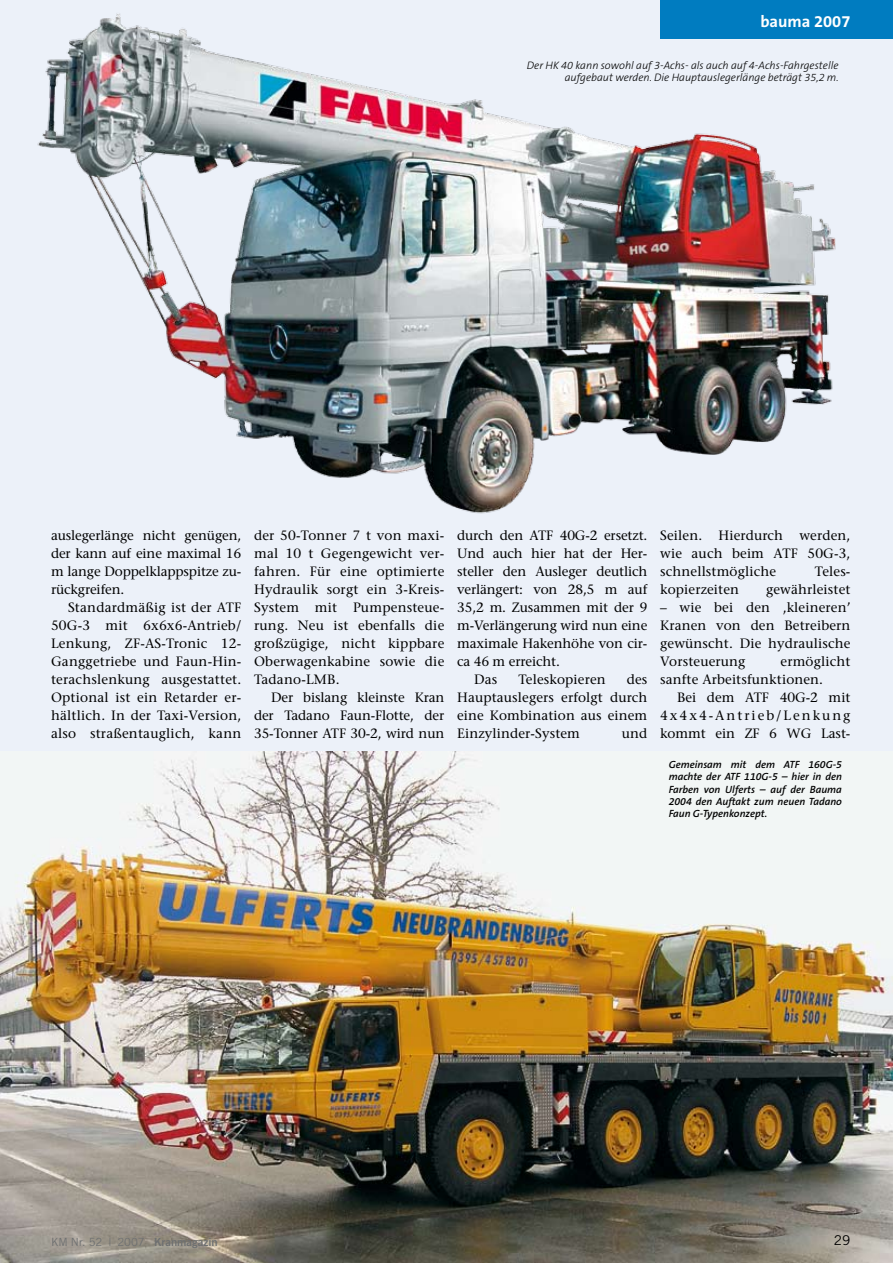
<style>
.page{position:relative;width:893px;height:1263px;background:#ecf1f9}
.page>*{position:absolute;margin:0;border:0;box-sizing:border-box;transform-origin:0 0}
.t1{font:700 16.5px "The Sans B7";color:#fff}
.t2{font:13.5px/18px "Stone Serif";letter-spacing:.01em;color:#000;text-align:justify}
.t3{font:13.5px "Stone Serif";letter-spacing:-.01em;color:#000}
.t4{font:13.5px "Trade Gothic";color:#000}
.t5{font:11.25px "Trade Gothic";color:#6e7071}
.t6{font:italic 300 10.95px/12.8px "The Sans B3";color:#000;text-align:right}
.t7{font:italic 600 10.5px/12.3px "The Sans B6";color:#000;text-align:justify}
.s1{font-family:"Trade Gothic Bold Two"}
</style>
<div class="page">
<img style="left:0;top:752px;width:893px;height:511px">
<img style="left:37px;top:13px;width:799px;height:501px">
<div style="left:660px;top:0;width:233px;height:39px;background:#007cc0"></div>
<p class="t1" style="left:760px;top:13px;width:92px">bauma 2007</p>
<p class="t6" style="left:527px;top:59px;width:313px">Der HK 40 kann sowohl auf 3-Achs- als auch auf 4-Achs-Fahrgestelle aufgebaut werden. Die Hauptauslegerlänge beträgt 35,2 m.</p>
<p class="t2" style="left:51px;top:526px;width:192px">auslegerlänge nicht genügen, der kann auf eine maximal 16 m lange Doppelklappspitze zu&shy;rückgreifen.</p>
<p class="t2" style="left:51px;top:598px;width:192px;text-indent:17px">Standardmäßig ist der ATF 50G-3 mit 6x6x6-Antrieb/ Lenkung, ZF-AS-Tronic 12- Ganggetriebe und Faun-Hin&shy;terachslenkung ausgestattet.<br>Optional ist ein Retarder er&shy;hältlich. In der Taxi-Version, also straßentauglich, kann</p>
<p class="t2" style="left:254px;top:526px;width:192px">der 50-Tonner 7 t von maxi&shy;mal 10 t Gegengewicht ver&shy;fahren. Für eine optimierte Hydraulik sorgt ein 3-Kreis-System mit Pumpensteue&shy;rung. Neu ist ebenfalls die großzügige, nicht kippbare Oberwagenkabine sowie die Tadano-LMB.</p>
<p class="t2" style="left:254px;top:688px;width:192px;text-indent:17px">Der bislang kleinste Kran der Tadano Faun-Flotte, der 35-Tonner ATF 30-2, wird nun</p>
<p class="t3" style="left:457px;top:527px;width:192px">durch den ATF 40G-2 ersetzt.</p>
<p class="t3" style="left:457px;top:545px;width:192px">Und auch hier hat der Her-</p>
<p class="t3" style="left:457px;top:563px;width:192px">steller den Ausleger deutlich</p>
<p class="t3" style="left:457px;top:581px;width:192px">verlängert: von 28,5 m auf</p>
<p class="t3" style="left:457px;top:599px;width:192px">35,2 m. Zusammen mit der 9</p>
<p class="t3" style="left:457px;top:617px;width:192px">m-Verlängerung wird nun eine</p>
<p class="t3" style="left:457px;top:635px;width:192px">maximale Hakenhöhe von cir-</p>
<p class="t3" style="left:457px;top:653px;width:104px">ca 46 m erreicht.</p>
<p class="t2" style="left:474px;top:670px;width:25px">Das</p>
<p class="t2" style="left:518px;top:670px;width:89px">Teleskopieren</p>
<p class="t2" style="left:457px;top:670px;width:192px;text-indent:170px">des Hauptauslegers erfolgt durch eine Kombination aus einem Einzylinder-System</p>
<p class="t2" style="left:622px;top:724px;width:27px">und</p>
<p class="t2" style="left:660px;top:526px;width:192px">Seilen. Hierdurch werden, wie auch beim ATF 50G-3, schnellstmögliche</p>
<p class="t2" style="left:815px;top:562px;width:37px">Teles-</p>
<p class="t2" style="left:660px;top:580px;width:80px">kopierzeiten</p>
<p class="t2" style="left:766px;top:580px;width:86px">gewährleistet</p>
<p class="t2" style="left:660px;top:598px;width:192px">– wie bei den ‚kleineren’ Kranen von den Betreibern gewünscht. Die hydraulische Vorsteuerung</p>
<p class="t2" style="left:660px;top:652px;width:192px;text-indent:120px">ermöglicht sanfte Arbeitsfunktionen.</p>
<p class="t2" style="left:660px;top:688px;width:192px;text-indent:17px">Bei dem ATF 40G-2 mit 4x4x4-Antrieb/Lenkung kommt ein ZF 6 WG Last-</p>
<p class="t7" style="left:669px;top:759px;width:175px">Gemeinsam mit dem ATF 160G-5 machte der ATF 110G-5 – hier in den Farben von Ulferts – auf der Bauma 2004 den Auftakt zum neuen Tadano Faun G-Typenkonzept.</p>
<p class="t5" style="left:51px;top:1235px;width:168px">KM Nr. 52 | 2007 <span class="s1">Kranmagazin</span></p>
<p class="t4" style="left:834px;top:1232px;width:16px">29</p>
</div>
